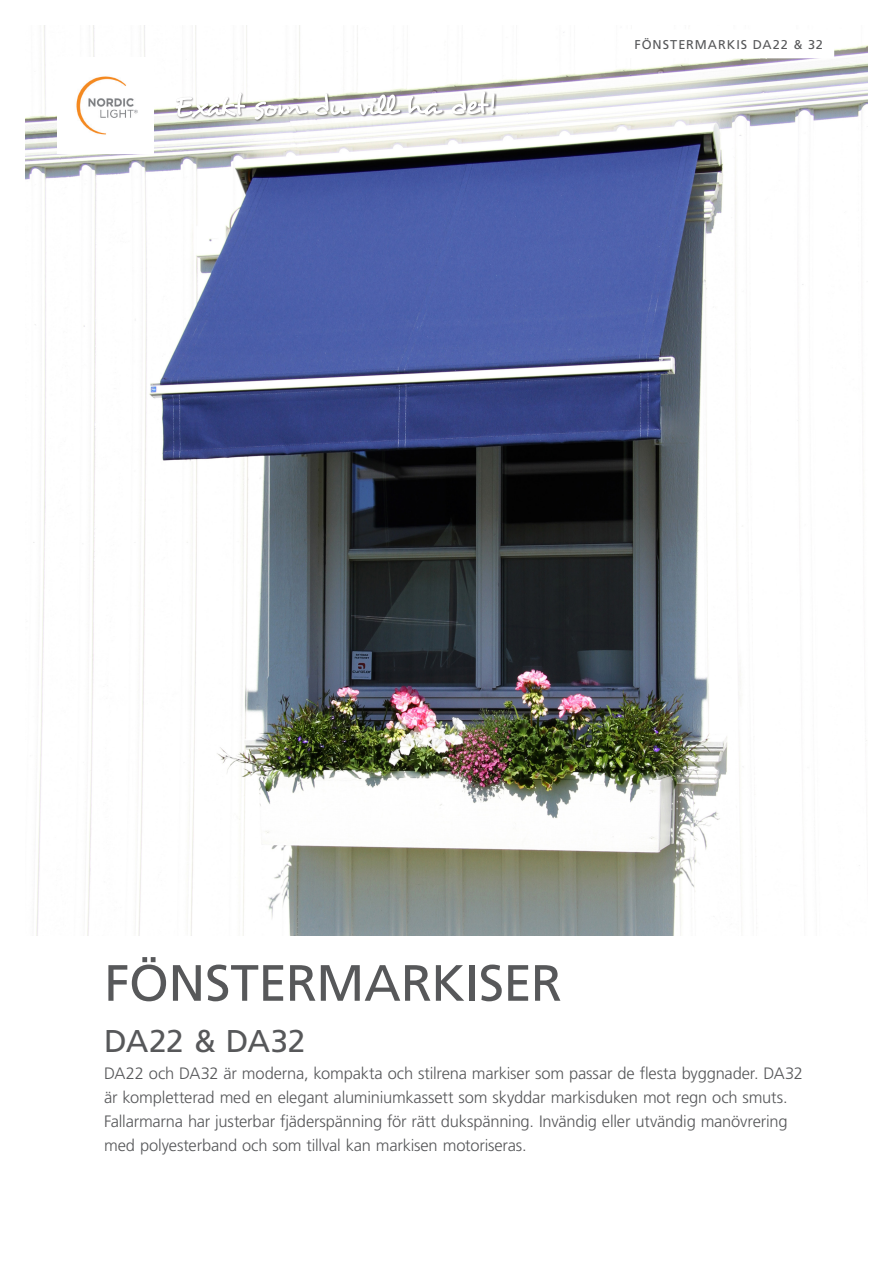
<style>
.page{position:relative;width:893px;height:1263px;background:#fff}
.page>*{position:absolute;margin:0;border:0;box-sizing:border-box;transform-origin:0 0}
.t1{font:51px "Frutiger LT Std";letter-spacing:-.01em;color:#57585a}
.t2{font:31.5px "Frutiger LT Std";letter-spacing:-.01em;color:#57585a}
.t3{font:300 16.5px/24px "Frutiger LT Std";letter-spacing:-.01em;color:#57585a}
.t4{font:12.75px "Frutiger LT Std";letter-spacing:.075em;color:#57585a}
</style>
<div class="page">
<img style="left:26px;top:26px;width:841px;height:909px">
<div style="left:175px;top:91px;width:322px;height:31px;background:#231f20;opacity:.5"></div>
<svg style="left:175px;top:91px;width:319px;height:29px"></svg>
<img style="left:57px;top:57px;width:96px;height:96px">
<div style="left:624px;top:30px;width:209px;height:28px;background:#fff"></div>
<p class="t4" style="left:634px;top:37px;width:190px">FÖNSTERMARKIS DA22 &amp; 32</p>
<p class="t1" style="left:104px;top:953px;width:459px">FÖNSTERMARKISER</p>
<p class="t2" style="left:104px;top:1022px;width:202px">DA22 &amp; DA32</p>
<p class="t3" style="left:104px;top:1061px;width:700px">DA22 och DA32 är moderna, kompakta och stilrena markiser som passar de flesta byggnader. DA32 är kompletterad med en elegant aluminiumkassett som skyddar markisduken mot regn och smuts.<br>Fallarmarna har justerbar fjäderspänning för rätt dukspänning. Invändig eller utvändig manövrering med polyesterband och som tillval kan markisen motoriseras.</p>
</div>
